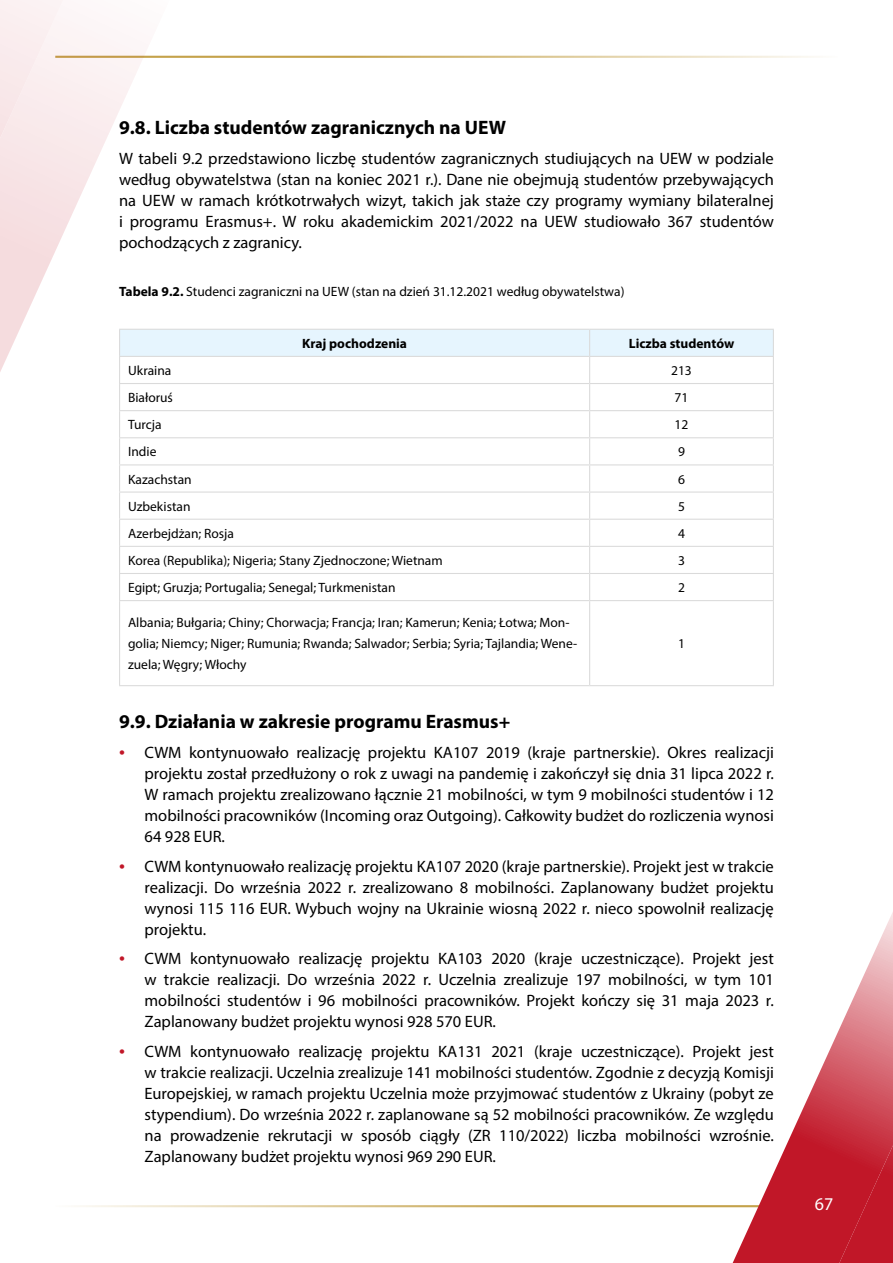
<style>
.page{position:relative;width:893px;height:1263px;background:#fff}
.page>*{position:absolute;margin:0;border:0;box-sizing:border-box;transform-origin:0 0}
.t1{font:700 19.5px "Myriad Pro";color:#000}
.t2{font:18px "Myriad Pro";color:#fff}
.t3{font:16.5px/21px "Myriad Pro";color:#000;text-align:justify}
.t4{font:13.5px/21px "Myriad Pro";color:#000}
.t5{font:700 13.5px "Myriad Pro";color:#000}
.s1{font-weight:700}
.s2{font-size:21px;color:#c11728}
</style>
<div class="page">
<hr style="left:55px;top:56px;width:783px;height:2px;background:#c4a24b">
<hr style="left:55px;top:1205px;width:776px;height:2px;background:#c4a24b">
<svg style="left:103px;top:42px;width:74px;height:287px"></svg>
<svg style="left:0;top:0;width:103px;height:372px"></svg>
<svg style="left:716px;top:912px;width:177px;height:351px"></svg>
<svg style="left:119px;top:329px;width:655px;height:271px"></svg>
<hr style="left:119px;top:600px;width:471px;height:1px;background:#dadada">
<hr style="left:119px;top:601px;width:1px;height:84px;background:#dadada">
<hr style="left:590px;top:600px;width:184px;height:1px;background:#dadada">
<hr style="left:589px;top:601px;width:1px;height:84px;background:#dadada">
<hr style="left:773px;top:601px;width:1px;height:84px;background:#dadada">
<hr style="left:119px;top:685px;width:471px;height:1px;background:#dadada">
<hr style="left:590px;top:685px;width:184px;height:1px;background:#dadada">
<p class="t1" style="left:119px;top:114px;width:388px">9.8. Liczba studentów zagranicznych na UEW</p>
<p class="t3" style="left:119px;top:147px;width:656px">W tabeli 9.2 przedstawiono liczbę studentów zagranicznych studiujących na UEW w podziale według obywatelstwa (stan na koniec 2021 r.). Dane nie obejmują studentów przebywających na UEW w ramach krótkotrwałych wizyt, takich jak staże czy programy wymiany bilateralnej i programu Erasmus+. W roku akademickim 2021/2022 na UEW studiowało 367 studentów pochodzących z zagranicy.</p>
<p class="t4" style="left:119px;top:280px;width:507px"><span class="s1">Tabela 9.2.</span> Studenci zagraniczni na UEW (stan na dzień 31.12.2021 według obywatelstwa)</p>
<p class="t5" style="left:302px;top:334px;width:106px">Kraj pochodzenia</p>
<p class="t5" style="left:629px;top:334px;width:107px">Liczba studentów</p>
<p class="t4" style="left:128px;top:360px;width:45px">Ukraina</p>
<p class="t4" style="left:671px;top:360px;width:22px">213</p>
<p class="t4" style="left:128px;top:387px;width:46px">Białoruś</p>
<p class="t4" style="left:675px;top:387px;width:15px">71</p>
<p class="t4" style="left:128px;top:414px;width:35px">Turcja</p>
<p class="t4" style="left:675px;top:414px;width:15px">12</p>
<p class="t4" style="left:128px;top:441px;width:30px">Indie</p>
<p class="t4" style="left:678px;top:441px;width:8px">9</p>
<p class="t4" style="left:128px;top:468px;width:65px">Kazachstan</p>
<p class="t4" style="left:678px;top:468px;width:8px">6</p>
<p class="t4" style="left:128px;top:495px;width:64px">Uzbekistan</p>
<p class="t4" style="left:678px;top:495px;width:8px">5</p>
<p class="t4" style="left:128px;top:523px;width:108px">Azerbejdżan; Rosja</p>
<p class="t4" style="left:678px;top:523px;width:8px">4</p>
<p class="t4" style="left:128px;top:550px;width:316px">Korea (Republika); Nigeria; Stany Zjednoczone; Wietnam</p>
<p class="t4" style="left:678px;top:550px;width:8px">3</p>
<p class="t4" style="left:128px;top:577px;width:269px">Egipt; Gruzja; Portugalia; Senegal; Turkmenistan</p>
<p class="t4" style="left:678px;top:577px;width:8px">2</p>
<p class="t4" style="left:128px;top:612px;width:451px">Albania; Bułgaria; Chiny; Chorwacja; Francja; Iran; Kamerun; Kenia; Łotwa; Mon&shy;golia; Niemcy; Niger; Rumunia; Rwanda; Salwador; Serbia; Syria; Tajlandia; Wene&shy;zuela; Węgry; Włochy</p>
<p class="t4" style="left:678px;top:633px;width:8px">1</p>
<p class="t1" style="left:119px;top:709px;width:393px">9.9. Działania w zakresie programu Erasmus+</p>
<p class="t3" style="left:145px;top:742px;width:631px;text-indent:-26px"><span class="s2">•</span> CWM kontynuowało realizację projektu KA107 2019 (kraje partnerskie). Okres realizacji projektu został przedłużony o rok z uwagi na pandemię i zakończył się dnia 31 lipca 2022 r.<br>W ramach projektu zrealizowano łącznie 21 mobilności, w tym 9 mobilności studentów i 12 mobilności pracowników (Incoming oraz Outgoing). Całkowity budżet do rozliczenia wynosi 64 928 EUR.</p>
<p class="t3" style="left:145px;top:855px;width:631px;text-indent:-26px"><span class="s2">•</span> CWM kontynuowało realizację projektu KA107 2020 (kraje partnerskie). Projekt jest w trakcie realizacji. Do września 2022 r. zrealizowano 8 mobilności. Zaplanowany budżet projektu wynosi 115 116 EUR. Wybuch wojny na Ukrainie wiosną 2022 r. nieco spowolnił realizację projektu.</p>
<p class="t3" style="left:145px;top:948px;width:631px;text-indent:-26px"><span class="s2">•</span> CWM kontynuowało realizację projektu KA103 2020 (kraje uczestniczące). Projekt jest w trakcie realizacji. Do września 2022 r. Uczelnia zrealizuje 197 mobilności, w tym 101 mobilności studentów i 96 mobilności pracowników. Projekt kończy się 31 maja 2023 r.<br>Zaplanowany budżet projektu wynosi 928 570 EUR.</p>
<p class="t3" style="left:145px;top:1040px;width:631px;text-indent:-26px"><span class="s2">•</span> CWM kontynuowało realizację projektu KA131 2021 (kraje uczestniczące). Projekt jest w trakcie realizacji. Uczelnia zrealizuje 141 mobilności studentów. Zgodnie z decyzją Komisji Europejskiej, w ramach projektu Uczelnia może przyjmować studentów z Ukrainy (pobyt ze stypendium). Do września 2022 r. zaplanowane są 52 mobilności pracowników. Ze względu na prowadzenie rekrutacji w sposób ciągły (ZR 110/2022) liczba mobilności wzrośnie.<br>Zaplanowany budżet projektu wynosi 969 290 EUR.</p>
<p class="t2" style="left:815px;top:1192px;width:20px">67</p>
</div>
